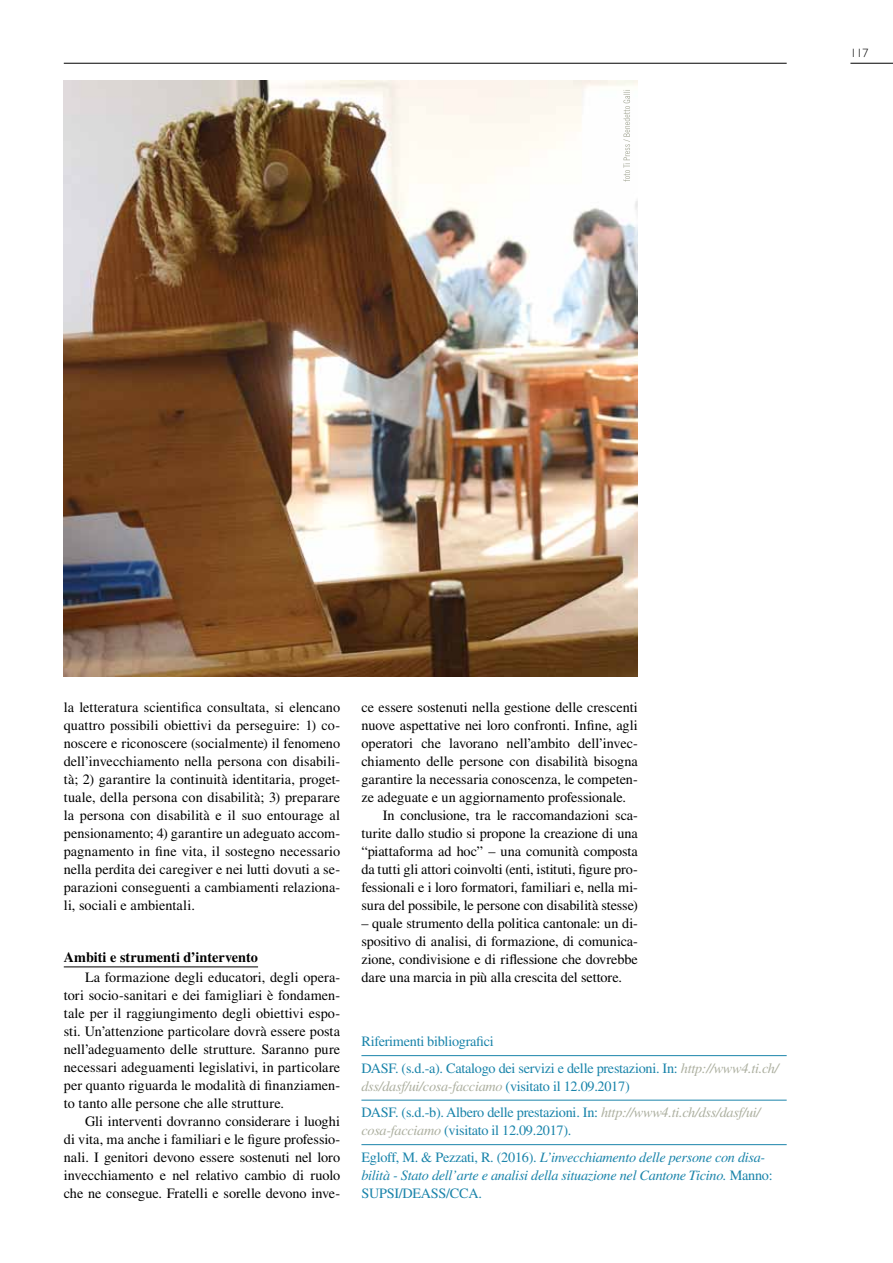
<style>
.page{position:relative;width:893px;height:1263px;background:#fff}
.page>*{position:absolute;margin:0;border:0;box-sizing:border-box;transform-origin:0 0}
.t1{font:14.25px/18px "Times LT Std";letter-spacing:-.005em;color:#000;text-align:justify}
.t2{font:14.25px/26.5px "Times LT Std";letter-spacing:-.02em;color:#1a84aa}
.t3{font:italic 14.25px/18px "Times LT Std";letter-spacing:-.02em;color:#1a84aa}
.t4{font:700 14.25px "Times LT Std";color:#000}
.t5{font:300 12px "Gill Sans";color:#000}
.s1{font-style:italic;color:#acaf9f}
.s2{font-style:italic}
.s3{font-style:normal}
</style>
<div class="page">
<hr style="left:64px;top:63px;width:723px;height:1px;background:#000">
<hr style="left:850px;top:63px;width:43px;height:1px;background:#000">
<hr style="left:64px;top:966px;width:194px;height:1px;background:#000">
<hr style="left:361px;top:1055px;width:426px;height:1px;background:#1a84aa">
<hr style="left:361px;top:1100px;width:426px;height:1px;background:#1a84aa">
<hr style="left:361px;top:1144px;width:426px;height:1px;background:#1a84aa">
<img style="left:64px;top:81px;width:574px;height:595px">
<svg style="left:623px;top:90px;width:7px;height:92px"></svg>
<p class="t5" style="left:850px;top:46px;width:19px">117</p>
<p class="t1" style="left:64px;top:698px;width:278px">la letteratura scientifica consultata, si elencano quattro possibili obiettivi da perseguire: 1) co&shy;noscere e riconoscere (socialmente) il fenomeno dell’invecchiamento nella persona con disabili&shy;tà; 2) garantire la continuità identitaria, proget&shy;tuale, della persona con disabilità; 3) preparare la persona con disabilità e il suo entourage al pensionamento; 4) garantire un adeguato accom&shy;pagnamento in fine vita, il sostegno necessario nella perdita dei caregiver e nei lutti dovuti a se&shy;parazioni conseguenti a cambiamenti relaziona&shy;li, sociali e ambientali.</p>
<p class="t4" style="left:64px;top:949px;width:196px">Ambiti e strumenti d’intervento</p>
<p class="t1" style="left:64px;top:968px;width:278px;text-indent:21px">La formazione degli educatori, degli opera&shy;tori socio-sanitari e dei famigliari è fondamen&shy;tale per il raggiungimento degli obiettivi espo&shy;sti. Un’attenzione particolare dovrà essere posta nell’adeguamento delle strutture. Saranno pure necessari adeguamenti legislativi, in particolare per quanto riguarda le modalità di finanziamen&shy;to tanto alle persone che alle strutture.</p>
<p class="t1" style="left:64px;top:1112px;width:278px;text-indent:21px">Gli interventi dovranno considerare i luoghi di vita, ma anche i familiari e le figure professio&shy;nali. I genitori devono essere sostenuti nel loro invecchiamento e nel relativo cambio di ruolo che ne consegue. Fratelli e sorelle devono inve-</p>
<p class="t1" style="left:361px;top:698px;width:278px">ce essere sostenuti nella gestione delle crescenti</p>
<p class="t1" style="left:361px;top:716px;width:278px">nuove aspettative nei loro confronti. Infine, agli</p>
<p class="t1" style="left:361px;top:734px;width:278px">operatori che lavorano nell’ambito dell’invec-</p>
<p class="t1" style="left:361px;top:752px;width:278px">chiamento delle persone con disabilità bisogna</p>
<p class="t1" style="left:361px;top:770px;width:278px">garantire la necessaria conoscenza, le competen-</p>
<p class="t1" style="left:361px;top:788px;width:266px">ze adeguate e un aggiornamento professionale.</p>
<p class="t1" style="left:383px;top:806px;width:257px">In conclusione, tra le raccomandazioni sca-</p>
<p class="t1" style="left:361px;top:824px;width:278px">turite dallo studio si propone la creazione di una</p>
<p class="t1" style="left:361px;top:842px;width:278px">“piattaforma ad hoc” – una comunità composta</p>
<p class="t1" style="left:361px;top:860px;width:278px">da tutti gli attori coinvolti (enti, istituti, figure pro-</p>
<p class="t1" style="left:361px;top:878px;width:278px">fessionali e i loro formatori, familiari e, nella mi-</p>
<p class="t1" style="left:361px;top:896px;width:278px">sura del possibile, le persone con disabilità stesse)</p>
<p class="t1" style="left:361px;top:914px;width:278px">– quale strumento della politica cantonale: un di&shy;spositivo di analisi, di formazione, di comunica&shy;zione, condivisione e di riflessione che dovrebbe dare una marcia in più alla crescita del settore.</p>
<p class="t2" style="left:361px;top:1028px;width:419px">Riferimenti bibliografici<br>DASF. (s.d.-a). Catalogo dei servizi e delle prestazioni. In: <span class="s1">http://www4.ti.ch/</span></p>
<p class="t2" style="left:361px;top:1073px;width:401px"><span class="s1">dss/dasf/ui/cosa-facciamo</span> (visitato il 12.09.2017)<br>DASF. (s.d.-b). Albero delle prestazioni. In: <span class="s1">http://www4.ti.ch/dss/dasf/ui/</span></p>
<p class="t2" style="left:361px;top:1117px;width:405px"><span class="s1">cosa-facciamo</span> (visitato il 12.09.2017).<br>Egloff, M. &amp; Pezzati, R. (2016). <span class="s2">L’invecchiamento delle persone con disa-</span></p>
<p class="t3" style="left:361px;top:1166px;width:413px">bilità - Stato dell’arte e analisi della situazione nel Cantone Ticino. <span class="s3">Manno:<br>SUPSI/DEASS/CCA.</span></p>
</div>
